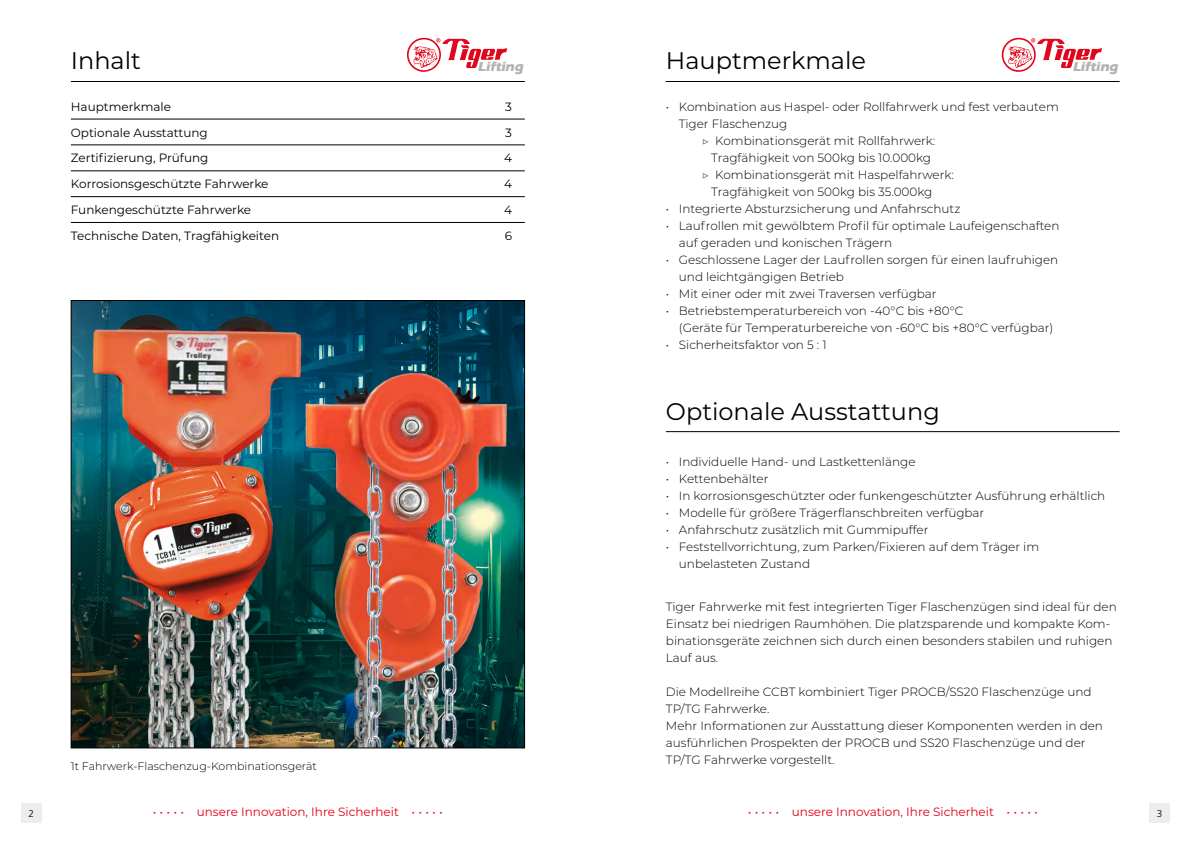
<style>
.page{position:relative;width:1191px;height:842px;background:#fff}
.page>*{position:absolute;margin:0;border:0;box-sizing:border-box;transform-origin:0 0}
.t1{font:24px "Montserrat";color:#000}
.t2{font:700 13.5px "Eras ITC";color:#b3b2b3}
.t3{font:300 12px/17px "Montserrat";color:#000}
.t4{font:12px "Montserrat";color:#000}
.t5{font:12px "Montserrat";color:#e2001a}
.t6{font:300 11px "Montserrat";color:#000}
.t7{font:300 10px "Frutiger";color:#000}
</style>
<div class="page">
<hr style="left:71px;top:119px;width:454px;height:1px;background:#000">
<hr style="left:71px;top:222px;width:454px;height:1px;background:#000">
<hr style="left:71px;top:171px;width:454px;height:1px;background:#000">
<hr style="left:71px;top:145px;width:454px;height:1px;background:#000">
<hr style="left:71px;top:196px;width:454px;height:1px;background:#000">
<div style="left:21px;top:803px;width:21px;height:19px;background:#eceded"></div>
<svg style="left:407px;top:38px;width:100px;height:34px"></svg>
<hr style="left:71px;top:81px;width:454px;height:1px;background:#000">
<div style="left:1149px;top:803px;width:21px;height:19px;background:#eceded"></div>
<svg style="left:1001px;top:38px;width:101px;height:34px"></svg>
<hr style="left:665px;top:81px;width:454px;height:1px;background:#000">
<hr style="left:666px;top:431px;width:453px;height:1px;background:#000">
<img style="left:73px;top:302px;width:450px;height:444px">
<p class="t7" style="left:28px;top:807px;width:7px">2</p>
<h1 class="t1" style="left:71px;top:44px;width:72px">Inhalt</h1>
<h1 class="t1" style="left:666px;top:44px;width:202px">Hauptmerkmale</h1>
<p class="t3" style="left:666px;top:98px;width:394px">• Kombination aus Haspel- oder Rollfahrwerk und fest verbautem</p>
<p class="t3" style="left:679px;top:115px;width:110px">Tiger Flaschenzug</p>
<p class="t3" style="left:702px;top:132px;width:235px">▷ Kombinationsgerät mit Rollfahrwerk:</p>
<p class="t3" style="left:711px;top:149px;width:221px">Tragfähigkeit von 500kg bis 10.000kg</p>
<p class="t3" style="left:702px;top:166px;width:253px">▷ Kombinationsgerät mit Haspelfahrwerk:</p>
<p class="t3" style="left:711px;top:183px;width:223px">Tragfähigkeit von 500kg bis 35.000kg</p>
<p class="t3" style="left:666px;top:200px;width:296px">• Integrierte Absturzsicherung und Anfahrschutz</p>
<p class="t3" style="left:679px;top:217px;width:382px;text-indent:-13px">• Laufrollen mit gewölbtem Profil für optimale Laufeigenschaften auf geraden und konischen Trägern</p>
<p class="t3" style="left:679px;top:251px;width:381px;text-indent:-13px">• Geschlossene Lager der Laufrollen sorgen für einen laufruhigen und leichtgängigen Betrieb</p>
<p class="t3" style="left:666px;top:285px;width:272px">• Mit einer oder mit zwei Traversen verfügbar</p>
<p class="t3" style="left:679px;top:302px;width:376px;text-indent:-13px">• Betriebstemperaturbereich von -40°C bis +80°C<br>(Geräte für Temperaturbereiche von -60°C bis +80°C verfügbar)</p>
<p class="t3" style="left:666px;top:336px;width:162px">• Sicherheitsfaktor von 5 : 1</p>
<p class="t2" style="left:478px;top:58px;width:49px">Lifting</p>
<p class="t4" style="left:71px;top:98px;width:102px">Hauptmerkmale</p>
<p class="t4" style="left:505px;top:98px;width:8px">3</p>
<p class="t4" style="left:71px;top:124px;width:138px">Optionale Ausstattung</p>
<p class="t4" style="left:505px;top:124px;width:8px">3</p>
<p class="t4" style="left:71px;top:150px;width:139px">Zertifizierung, Prüfung</p>
<p class="t4" style="left:504px;top:150px;width:9px">4</p>
<p class="t4" style="left:71px;top:176px;width:199px">Korrosionsgeschützte Fahrwerke</p>
<p class="t4" style="left:504px;top:176px;width:9px">4</p>
<p class="t4" style="left:71px;top:201px;width:182px">Funkengeschützte Fahrwerke</p>
<p class="t4" style="left:504px;top:201px;width:9px">4</p>
<p class="t4" style="left:71px;top:227px;width:210px">Technische Daten, Tragfähigkeiten</p>
<p class="t4" style="left:505px;top:227px;width:9px">6</p>
<p class="t2" style="left:1072px;top:58px;width:49px">Lifting</p>
<h1 class="t1" style="left:666px;top:395px;width:275px">Optionale Ausstattung</h1>
<p class="t6" style="left:71px;top:758px;width:248px">1t Fahrwerk-Flaschenzug-Kombinationsgerät</p>
<p class="t3" style="left:666px;top:453px;width:251px">• Individuelle Hand- und Lastkettenlänge</p>
<p class="t3" style="left:666px;top:470px;width:104px">• Kettenbehälter</p>
<p class="t3" style="left:666px;top:487px;width:441px">• In korrosionsgeschützter oder funkengeschützter Ausführung erhältlich</p>
<p class="t3" style="left:666px;top:504px;width:320px">• Modelle für größere Trägerflanschbreiten verfügbar</p>
<p class="t3" style="left:666px;top:521px;width:264px">• Anfahrschutz zusätzlich mit Gummipuffer</p>
<p class="t3" style="left:679px;top:538px;width:362px;text-indent:-13px">• Feststellvorrichtung, zum Parken/Fixieren auf dem Träger im unbelasteten Zustand</p>
<p class="t3" style="left:666px;top:597px;width:452px">Tiger Fahrwerke mit fest integrierten Tiger Flaschenzügen sind ideal für den Einsatz bei niedrigen Raumhöhen. Die platzsparende und kompakte Kom&shy;binationsgeräte zeichnen sich durch einen besonders stabilen und ruhigen Lauf aus.</p>
<p class="t3" style="left:666px;top:682px;width:438px">Die Modellreihe CCBT kombiniert Tiger PROCB/SS20 Flaschenzüge und TP/TG Fahrwerke.<br>Mehr Informationen zur Ausstattung dieser Komponenten werden in den ausführlichen Prospekten der PROCB und SS20 Flaschenzüge und der TP/TG Fahrwerke vorgestellt.</p>
<p class="t5" style="left:153px;top:803px;width:292px">• • • • • unsere Innovation, Ihre Sicherheit • • • • •</p>
<p class="t7" style="left:1157px;top:807px;width:7px">3</p>
<p class="t5" style="left:747px;top:803px;width:292px">• • • • • unsere Innovation, Ihre Sicherheit • • • • •</p>
</div>
